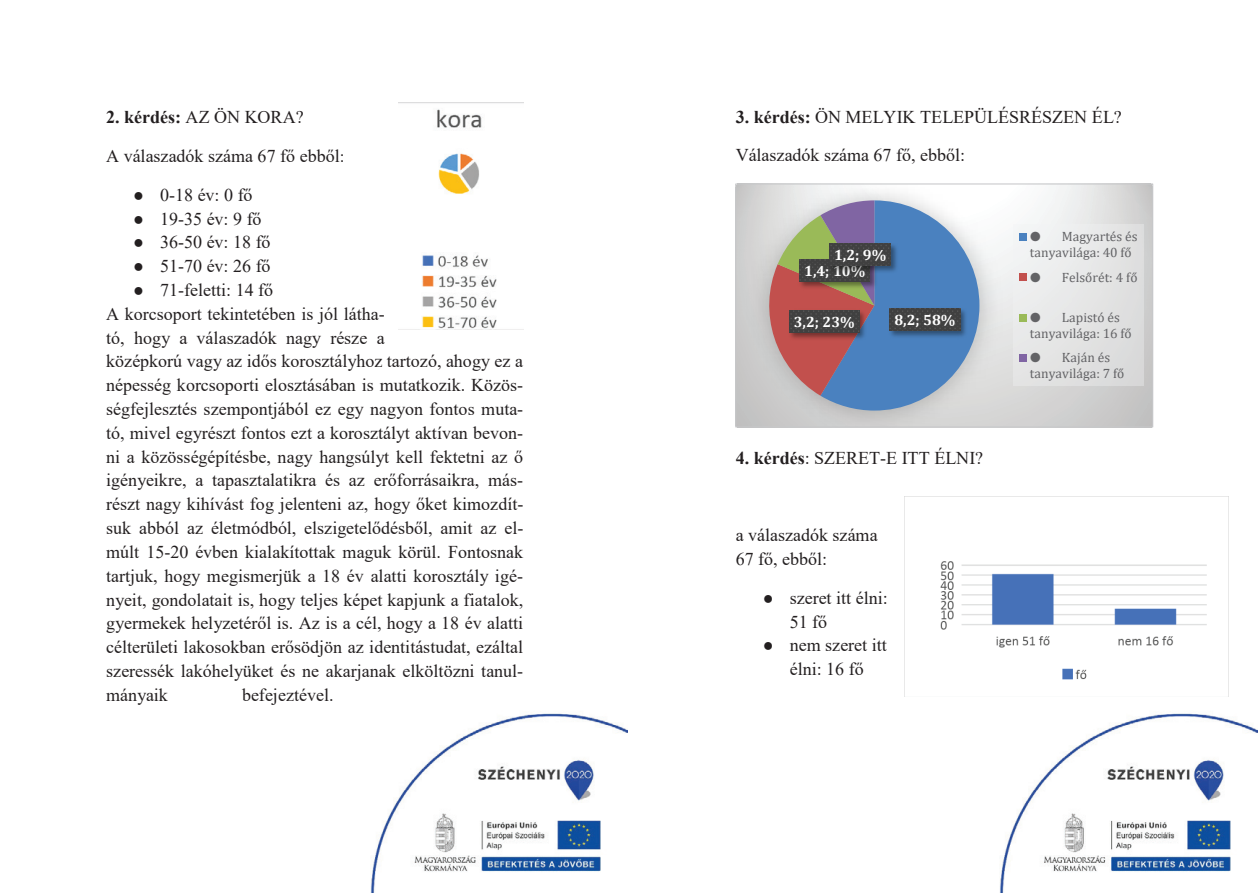
<style>
.page{position:relative;width:1259px;height:893px;background:#fff}
.page>*{position:absolute;margin:0;border:0;box-sizing:border-box;transform-origin:0 0}
.t1{font:18px/23.9px "Times New Roman";color:#231f20}
.t2{font:700 15px "Cambria";color:#fff}
.t3{font:13.5px/15.9px "Cambria";letter-spacing:.005em;color:#636366}
.s1{font-weight:700}
.s2{font-family:"Calibri";font-size:16.5px}
</style>
<div class="page">
<img style="left:370px;top:713px;width:258px;height:180px">
<img style="left:398px;top:109px;width:125px;height:221px">
<img style="left:1000px;top:713px;width:257px;height:180px">
<svg style="left:737px;top:186px;width:414px;height:240px;fill:#d3d2d2"></svg>
<img style="left:905px;top:186px;width:106px;height:240px">
<div style="left:738px;top:233px;width:167px;height:193px;background:#cac9c9"></div>
<img style="left:746px;top:186px;width:43px;height:151px">
<img style="left:789px;top:186px;width:116px;height:14px">
<svg style="left:757px;top:200px;width:222px;height:211px;background:#8f98b1"></svg>
<img style="left:887px;top:305px;width:82px;height:35px">
<div style="left:890px;top:308px;width:70px;height:22px;background:#404040"></div>
<img style="left:786px;top:308px;width:83px;height:34px">
<svg style="left:789px;top:311px;width:70px;height:22px;background:#424242"></svg>
<img style="left:796px;top:257px;width:83px;height:34px">
<svg style="left:799px;top:260px;width:71px;height:22px"></svg>
<img style="left:826px;top:241px;width:74px;height:34px">
<svg style="left:829px;top:244px;width:62px;height:22px"></svg>
<div style="left:1013px;top:225px;width:130px;height:161px;background:#f2f3f4;opacity:.39"></div>
<div style="left:1020px;top:234px;width:7px;height:7px;background:#4a81bf"></div>
<div style="left:1020px;top:274px;width:7px;height:7px;background:#c2504d"></div>
<div style="left:1020px;top:314px;width:7px;height:7px;background:#9aba58"></div>
<div style="left:1020px;top:355px;width:7px;height:7px;background:#8065a3"></div>
<div style="left:735px;top:184px;width:418px;height:244px;border:1px solid #c7c8ca"></div>
<img style="left:904px;top:496px;width:324px;height:201px">
<p class="t1" style="left:106px;top:96px;width:239px;line-height:39.3px"><span class="s1">2. kérdés:</span> AZ ÖN KORA?<br>A válaszadók száma 67 fő ebből<span class="s2">:</span></p>
<p class="t1" style="left:133px;top:182px;width:121px">● 0-18 év: 0 fő</p>
<p class="t1" style="left:133px;top:206px;width:130px">● 19-35 év: 9 fő</p>
<p class="t1" style="left:133px;top:230px;width:139px">● 36-50 év: 18 fő</p>
<p class="t1" style="left:133px;top:254px;width:139px">● 51-70 év: 26 fő</p>
<p class="t1" style="left:106px;top:278px;width:419px;text-indent:27px">● 71-feletti: 14 fő<br>A korcsoport tekintetében is jól látha-<br>tó, hogy a válaszadók nagy része a<br>középkorú vagy az idős korosztályhoz tartozó, ahogy ez a népesség korcsoporti elosztásában is mutatkozik. Közös&shy;ségfejlesztés szempontjából ez egy nagyon fontos muta&shy;tó, mivel egyrészt fontos ezt a korosztályt aktívan bevon&shy;ni a közösségépítésbe, nagy hangsúlyt kell fektetni az ő igényeikre, a tapasztalatikra és az erőforrásaikra, más&shy;részt nagy kihívást fog jelenteni az, hogy őket kimozdít&shy;suk abból az életmódból, elszigetelődésből, amit az el&shy;múlt 15-20 évben kialakítottak maguk körül. Fontosnak tartjuk, hogy megismerjük a 18 év alatti korosztály igé&shy;nyeit, gondolatait is, hogy teljes képet kapjunk a fiatalok, gyermekek helyzetéről is. Az is a cél, hogy a 18 év alatti célterületi lakosokban erősödjön az identitástudat, ezáltal szeressék lakóhelyüket és ne akarjanak elköltözni tanul&shy;mányaik</p>
<p class="t1" style="left:242px;top:682px;width:93px">befejeztével.</p>
<p class="t1" style="left:735px;top:97px;width:387px;line-height:38.8px"><span class="s1">3. kérdés:</span> ÖN MELYIK TELEPÜLÉSRÉSZEN ÉL?<br>Válaszadók száma 67 fő, ebből:</p>
<p class="t2" style="left:834px;top:245px;width:54px">1,2; 9%</p>
<p class="t2" style="left:804px;top:261px;width:63px">1,4; 10%</p>
<p class="t2" style="left:794px;top:311px;width:63px">3,2; 23%</p>
<p class="t2" style="left:894px;top:309px;width:63px">8,2; 58%</p>
<p class="t1" style="left:735px;top:445px;width:249px"><span class="s1">4. kérdés</span>: SZERET-E ITT ÉLNI?</p>
<p class="t1" style="left:735px;top:523px;width:143px">a válaszadók száma<br>67 fő, ebből:</p>
<p class="t1" style="left:789px;top:585px;width:100px;text-indent:-27px">● szeret itt élni:<br>51 fő</p>
<p class="t1" style="left:762px;top:633px;width:125px;text-align:center">● nem szeret itt élni: 16 fő</p>
<p class="t3" style="left:1030px;top:229px;width:109px">● Magyartés és tanyavilága: 40 fő</p>
<p class="t3" style="left:1030px;top:269px;width:109px">● Felsőrét: 4 fő</p>
<p class="t3" style="left:1030px;top:309px;width:103px">● Lapistó és tanyavilága: 16 fő</p>
<p class="t3" style="left:1030px;top:350px;width:96px">● Kaján és tanyavilága: 7 fő</p>
</div>
